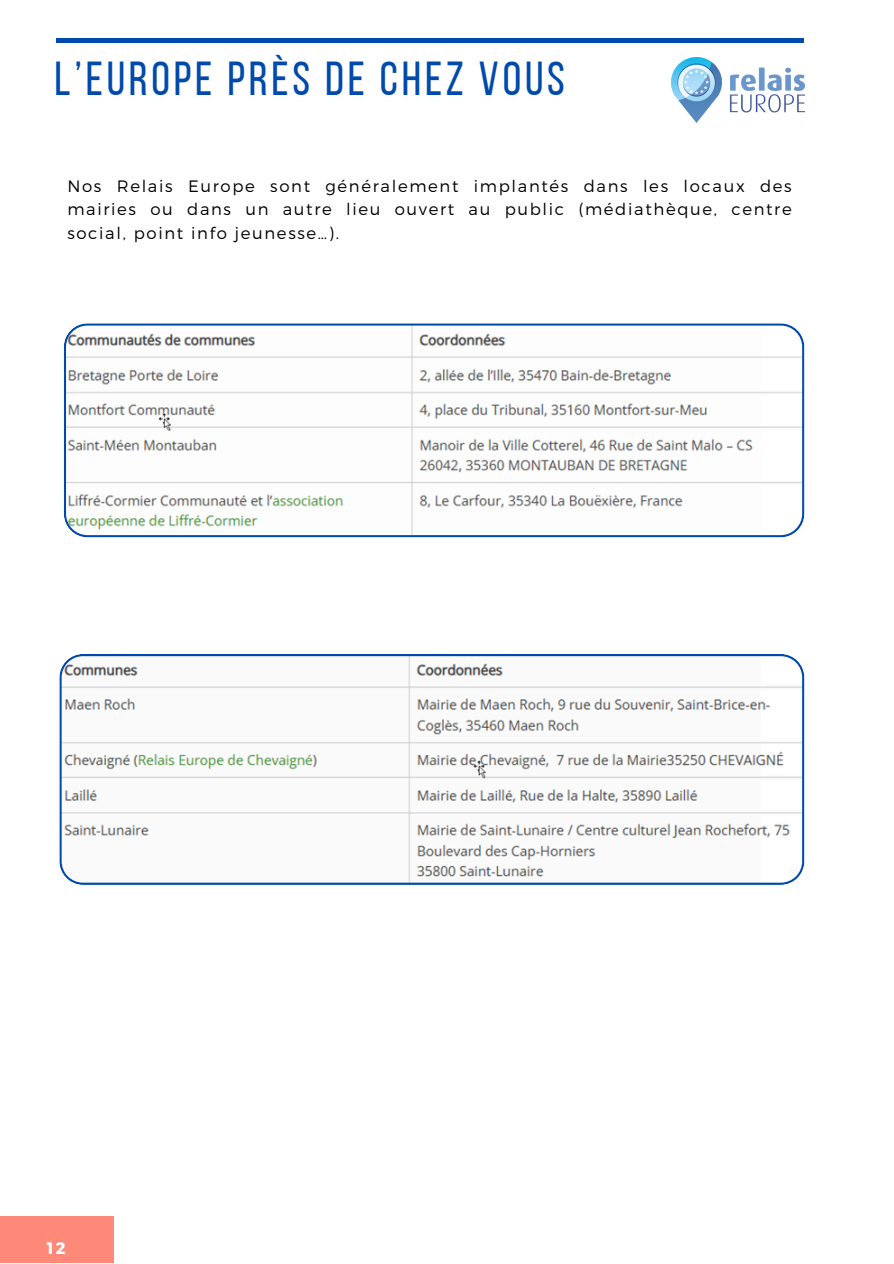
<style>
.page{position:relative;width:894px;height:1264px;background:#fff}
.page>*{position:absolute;margin:0;border:0;box-sizing:border-box;transform-origin:0 0}
.t1{font:47.55px "Bebas Neue";letter-spacing:.08em;color:#004aad}
.t2{font:300 16.5px/23.7px "Montserrat";letter-spacing:.1em;color:#000;text-align:justify}
.t3{font:700 16.5px "Montserrat";color:#fff}
</style>
<div class="page">
<hr style="left:56px;top:39px;width:747px;height:3px;background:#004aad">
<div style="left:0;top:1216px;width:113px;height:46px;background:#ff8979"></div>
<img style="left:671px;top:57px;width:133px;height:65px">
<svg style="left:64px;top:323px;width:740px;height:214px"></svg>
<svg style="left:59px;top:654px;width:745px;height:230px"></svg>
<h1 class="t1" style="left:55px;top:59px;width:511px">L’EUROPE PRÈS DE CHEZ VOUS</h1>
<p class="t2" style="left:67px;top:173px;width:725px">Nos Relais Europe sont généralement implantés dans les locaux des mairies ou dans un autre lieu ouvert au public (médiathèque, centre social, point info jeunesse…).</p>
<p class="t3" style="left:47px;top:1237px;width:21px">12</p>
</div>
